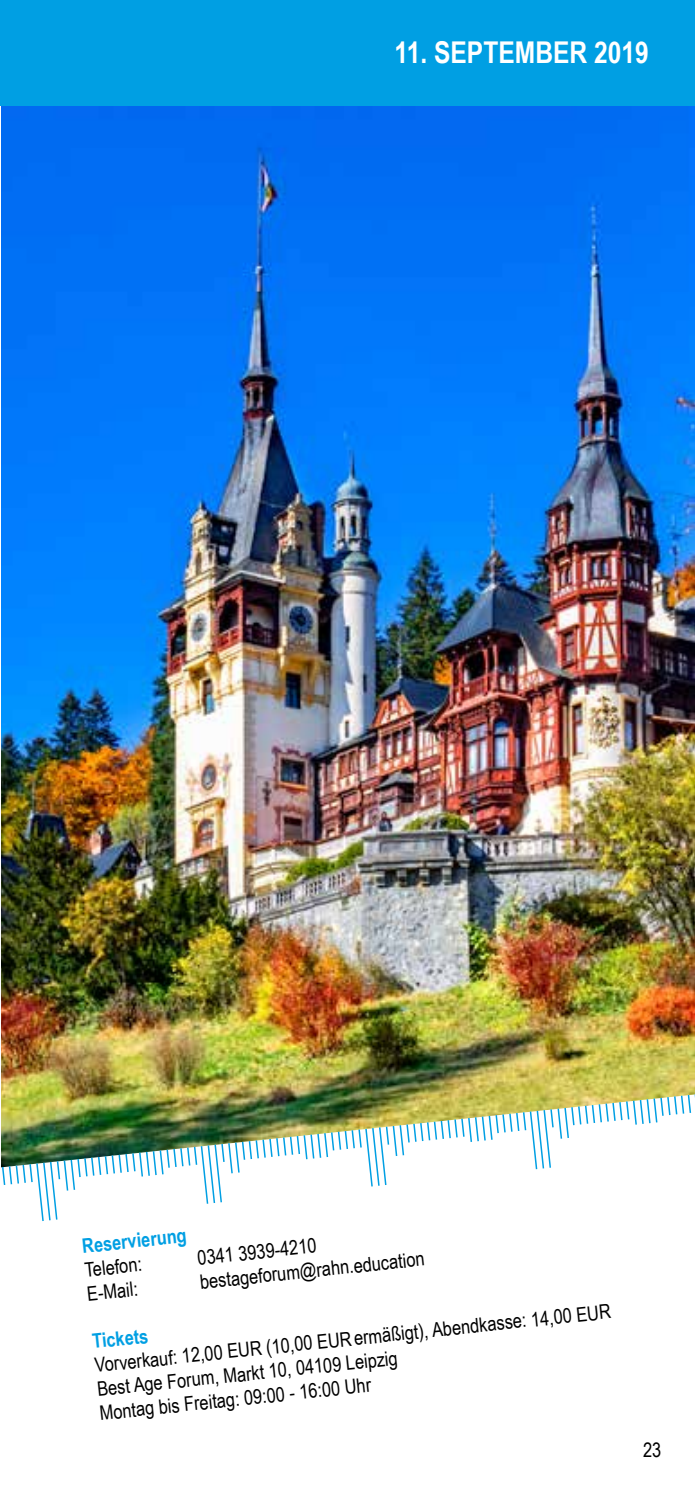
<style>
.page{position:relative;width:695px;height:1489px;background:#fff}
.page>*{position:absolute;margin:0;border:0;box-sizing:border-box;transform-origin:0 0}
.t1{font:700 30px "Arial Narrow";color:#fff}
.t2{font:20px/24px "Arial Narrow";color:#000}
.t3{font:700 20px "Arial Narrow";color:#009fe3}
</style>
<div class="page">
<img style="left:1px;top:106px;width:693px;height:988px">
<div style="left:0;top:0;width:694px;height:106px;background:#009fe3"></div>
<img style="left:1px;top:1094px;width:693px;height:127px">
<h1 class="t1" style="left:394px;top:30px;width:256px">11. SEPTEMBER 2019</h1>
<p class="t3" style="left:81px;top:1230px;width:106px;rotate:-6deg">Reservierung</p>
<p class="t2" style="left:83px;top:1256px;width:59px;rotate:-6deg">Telefon:</p>
<p class="t2" style="left:86px;top:1280px;width:53px;rotate:-6deg">E-Mail:</p>
<p class="t2" style="left:196px;top:1245px;width:121px;rotate:-6deg">0341 3939-4210</p>
<p class="t2" style="left:199px;top:1268px;width:227px;rotate:-6deg">bestageforum@rahn.education</p>
<p class="t2" style="left:93px;top:1352px;width:520px;rotate:-6deg">Vorverkauf: 12,00 EUR (10,00 EURermäßigt), Abendkasse: 14,00 EUR<br>Best Age Forum, Markt 10, 04109 Leipzig<br>Montag bis Freitag: 09:00 - 16:00 Uhr</p>
<p class="t3" style="left:91px;top:1326px;width:58px;rotate:-6deg">Tickets</p>
<p class="t2" style="left:643px;top:1436px;width:20px">23</p>
</div>
